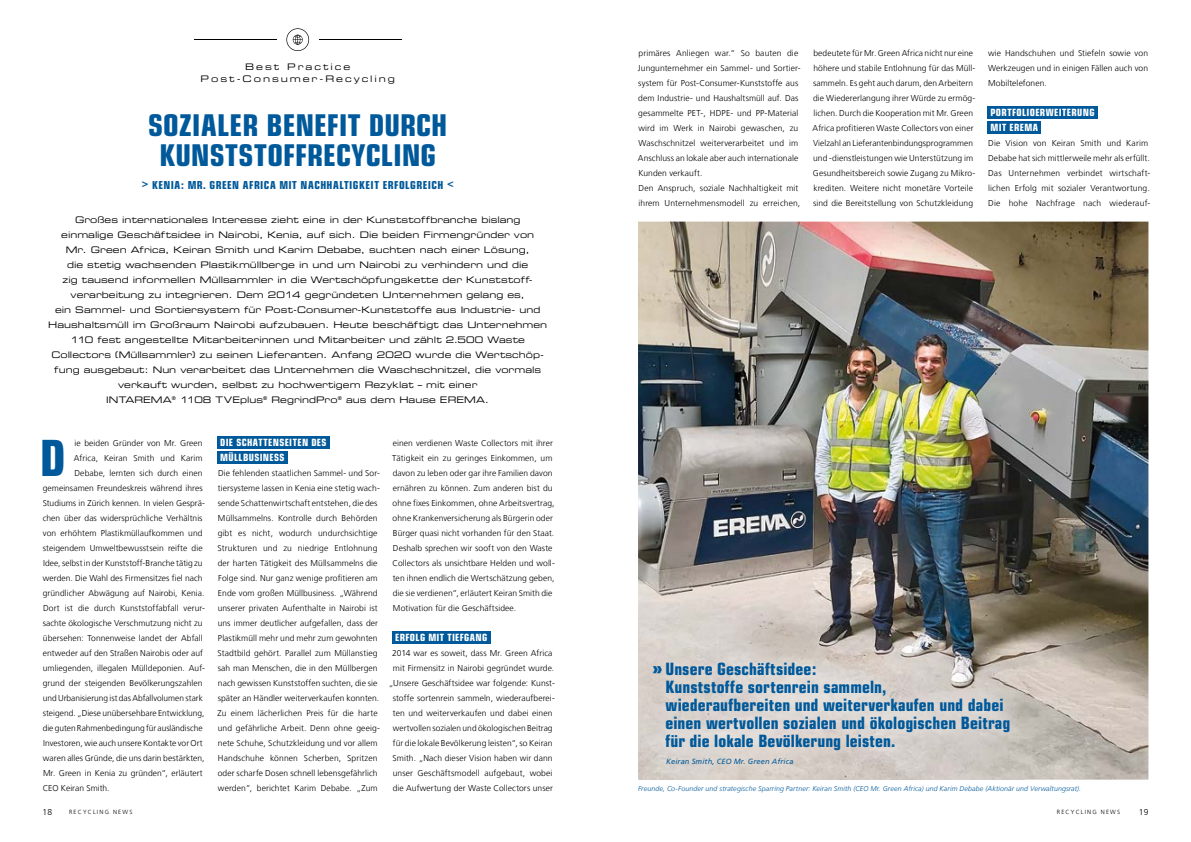
<style>
.page{position:relative;width:1191px;height:842px;background:#fff}
.page>*{position:absolute;margin:0;border:0;box-sizing:border-box;transform-origin:0 0}
.t1{font:700 condensed 49.9px "Eurostile";color:#00599a}
.t2{font:700 condensed 30px/30px "Eurostile";letter-spacing:.005em;color:#00599a;text-align:center}
.t3{font:700 condensed 17px/18px "Eurostile";letter-spacing:.005em;color:#00599a}
.t4{font:700 condensed 11px "Eurostile";letter-spacing:.04em;color:#00599a}
.t5{font:700 condensed 10px/15px "Eurostile";letter-spacing:.035em;color:#fff}
.t6{font:9px/15px "Eurostile Extended Two";letter-spacing:.005em;color:#000;text-align:center}
.t7{font:9px/12px "Eurostile Extended Two";letter-spacing:.22em;color:#000;text-align:center}
.t8{font:300 8.5px/15px "Frutiger LT Com";letter-spacing:.01em;color:#000}
.t9{font:italic 7.5px "Frutiger LT Com";letter-spacing:.02em;color:#00599a}
.t10{font:italic 300 7px "Frutiger LT Com";letter-spacing:.02em;color:#00599a}
.t11{font:300 6px "Frutiger LT Com";letter-spacing:.2em;color:#000}
.s1{font-size:20px}
</style>
<div class="page">
<svg style="left:286px;top:28px;width:23px;height:23px"></svg>
<hr style="left:194px;top:39px;width:82px;height:1px;background:#000">
<hr style="left:319px;top:39px;width:82px;height:1px;background:#000">
<div style="left:217px;top:436px;width:113px;height:12px;background:#00599a"></div>
<div style="left:217px;top:451px;width:71px;height:12px;background:#00599a"></div>
<div style="left:392px;top:631px;width:98px;height:12px;background:#00599a"></div>
<img style="left:638px;top:222px;width:510px;height:558px">
<div style="left:987px;top:106px;width:110px;height:12px;background:#00599a"></div>
<div style="left:987px;top:121px;width:54px;height:12px;background:#00599a"></div>
<img style="left:639px;top:648px;width:385px;height:132px">
<p class="t7" style="left:201px;top:60px;width:196px">Best Practice<br>Post-Consumer-Recycling</p>
<h2 class="t2" style="left:148px;top:110px;width:301px">SOZIALER BENEFIT DURCH<br>KUNSTSTOFFRECYCLING</h2>
<p class="t4" style="left:142px;top:178px;width:313px">&gt; KENIA: MR. GREEN AFRICA MIT NACHHALTIGKEIT ERFOLGREICH &lt;</p>
<p class="t6" style="left:48px;top:212px;width:500px">Großes internationales Interesse zieht eine in der Kunststoffbranche bislang einmalige Geschäftsidee in Nairobi, Kenia, auf sich. Die beiden Firmengründer von<br>Mr. Green Africa, Keiran Smith und Karim Debabe, suchten nach einer Lösung,<br>die stetig wachsenden Plastikmüllberge in und um Nairobi zu verhindern und die<br>zig tausend informellen Müllsammler in die Wertschöpfungskette der Kunststoff&shy;verarbeitung zu integrieren. Dem 2014 gegründeten Unternehmen gelang es,<br>ein Sammel- und Sortiersystem für Post-Consumer-Kunststoffe aus Industrie- und Haushaltsmüll im Großraum Nairobi aufzubauen. Heute beschäftigt das Unternehmen 110 fest angestellte Mitarbeiterinnen und Mitarbeiter und zählt 2.500 Waste Collectors (Müllsammler) zu seinen Lieferanten. Anfang 2020 wurde die Wertschöp&shy;fung ausgebaut: Nun verarbeitet das Unternehmen die Waschschnitzel, die vormals verkauft wurden, selbst zu hochwertigem Rezyklat – mit einer<br>INTAREMA<sup>®</sup> 1108 TVEplus<sup>®</sup> RegrindPro<sup>®</sup> aus dem Hause EREMA.</p>
<h1 class="t1" style="left:40px;top:428px;width:27px">D</h1>
<p class="t8" style="left:74px;top:436px;width:130px">ie beiden Gründer von Mr. Green</p>
<p class="t8" style="left:74px;top:451px;width:130px">Africa, Keiran Smith und Karim</p>
<p class="t8" style="left:74px;top:466px;width:130px">Debabe, lernten sich durch einen</p>
<p class="t8" style="left:43px;top:481px;width:161px">gemeinsamen Freundeskreis während ihres</p>
<p class="t8" style="left:43px;top:496px;width:164px">Studiums in Zürich kennen. In vielen Gesprä-</p>
<p class="t8" style="left:43px;top:511px;width:161px">chen über das widersprüchliche Verhältnis</p>
<p class="t8" style="left:43px;top:526px;width:161px">von erhöhtem Plastikmüllaufkommen und</p>
<p class="t8" style="left:43px;top:541px;width:161px">steigendem Umweltbewusstsein reifte die</p>
<p class="t8" style="left:43px;top:556px;width:161px">Idee, selbst in der Kunststoff-Branche tätig zu</p>
<p class="t8" style="left:43px;top:571px;width:161px">werden. Die Wahl des Firmensitzes fiel nach</p>
<p class="t8" style="left:43px;top:586px;width:163px">gründlicher Abwägung auf Nairobi, Kenia.</p>
<p class="t8" style="left:43px;top:601px;width:163px">Dort ist die durch Kunststoffabfall verur-</p>
<p class="t8" style="left:43px;top:616px;width:161px">sachte ökologische Verschmutzung nicht zu</p>
<p class="t8" style="left:43px;top:631px;width:161px">übersehen: Tonnenweise landet der Abfall</p>
<p class="t8" style="left:43px;top:646px;width:162px">entweder auf den Straßen Nairobis oder auf</p>
<p class="t8" style="left:43px;top:661px;width:164px">umliegenden, illegalen Mülldeponien. Auf-</p>
<p class="t8" style="left:43px;top:676px;width:161px">grund der steigenden Bevölkerungszahlen</p>
<p class="t8" style="left:43px;top:691px;width:162px">und Urbanisierung ist das Abfallvolumen stark</p>
<p class="t8" style="left:43px;top:706px;width:163px">steigend. „Diese unübersehbare Entwicklung,</p>
<p class="t8" style="left:43px;top:721px;width:161px">die guten Rahmenbedingung für ausländische</p>
<p class="t8" style="left:43px;top:736px;width:161px">Investoren, wie auch unsere Kontakte vor Ort</p>
<p class="t8" style="left:43px;top:751px;width:163px">waren alles Gründe, die uns darin bestärkten,</p>
<p class="t8" style="left:43px;top:766px;width:161px">Mr. Green in Kenia zu gründen“, erläutert</p>
<p class="t8" style="left:43px;top:781px;width:68px">CEO Keiran Smith.</p>
<p class="t5" style="left:220px;top:435px;width:108px">DIE SCHATTENSEITEN DES<br>MÜLLBUSINESS</p>
<p class="t8" style="left:217px;top:466px;width:164px">Die fehlenden staatlichen Sammel- und Sor&shy;tiersysteme lassen in Kenia eine stetig wach&shy;sende Schattenwirtschaft entstehen, die des Müllsammelns. Kontrolle durch Behörden gibt es nicht, wodurch undurchsichtige Strukturen und zu niedrige Entlohnung der harten Tätigkeit des Müllsammelns die Folge sind. Nur ganz wenige profitieren am Ende vom großen Müllbusiness. „Während unserer privaten Aufenthalte in Nairobi ist uns immer deutlicher aufgefallen, dass der Plastikmüll mehr und mehr zum gewohnten Stadtbild gehört. Parallel zum Müllanstieg sah man Menschen, die in den Müllbergen nach gewissen Kunststoffen suchten, die sie später an Händler weiterverkaufen konnten.<br>Zu einem lächerlichen Preis für die harte und gefährliche Arbeit. Denn ohne geeig&shy;nete Schuhe, Schutzkleidung und vor allem Handschuhe können Scherben, Spritzen oder scharfe Dosen schnell lebensgefährlich werden“, berichtet Karim Debabe. „Zum</p>
<p class="t8" style="left:392px;top:436px;width:164px">einen verdienen Waste Collectors mit ihrer Tätigkeit ein zu geringes Einkommen, um davon zu leben oder gar ihre Familien davon ernähren zu können. Zum anderen bist du ohne fixes Einkommen, ohne Arbeitsvertrag, ohne Krankenversicherung als Bürgerin oder Bürger quasi nicht vorhanden für den Staat.<br>Deshalb sprechen wir sooft von den Waste Collectors als unsichtbare Helden und woll&shy;ten ihnen endlich die Wertschätzung geben, die sie verdienen“, erläutert Keiran Smith die Motivation für die Geschäftsidee.</p>
<p class="t5" style="left:395px;top:630px;width:94px">ERFOLG MIT TIEFGANG</p>
<p class="t8" style="left:389px;top:646px;width:168px;text-align:center">2014 war es soweit, dass Mr. Green Africa mit Firmensitz in Nairobi gegründet wurde. „Unsere Geschäftsidee war folgende: Kunst&shy;stoffe sortenrein sammeln, wiederaufberei&shy;ten und weiterverkaufen und dabei einen wertvollen sozialen und ökologischen Beitrag für die lokale Bevölkerung leisten“, so Keiran Smith. „Nach dieser Vision haben wir dann unser Geschäftsmodell aufgebaut, wobei die Aufwertung der Waste Collectors unser</p>
<p class="t8" style="left:638px;top:46px;width:164px">primäres Anliegen war.“ So bauten die Jungunternehmer ein Sammel- und Sortier&shy;system für Post-Consumer-Kunststoffe aus dem Industrie- und Haushaltsmüll auf. Das gesammelte PET-, HDPE- und PP-Material wird im Werk in Nairobi gewaschen, zu Waschschnitzel weiterverarbeitet und im Anschluss an lokale aber auch internationale Kunden verkauft.<br>Den Anspruch, soziale Nachhaltigkeit mit ihrem Unternehmensmodell zu erreichen,</p>
<p class="t8" style="left:812px;top:46px;width:164px">bedeutete für Mr. Green Africa nicht nur eine höhere und stabile Entlohnung für das Müll&shy;sammeln. Es geht auch darum, den Arbeitern die Wiedererlangung ihrer Würde zu ermög&shy;lichen. Durch die Kooperation mit Mr. Green Africa profitieren Waste Collectors von einer Vielzahl an Lieferantenbindungsprogrammen und -dienstleistungen wie Unterstützung im Gesundheitsbereich sowie Zugang zu Mikro&shy;krediten. Weitere nicht monetäre Vorteile sind die Bereitstellung von Schutzkleidung</p>
<p class="t8" style="left:988px;top:46px;width:161px;text-align:justify">wie Handschuhen und Stiefeln sowie von Werkzeugen und in einigen Fällen auch von Mobiltelefonen.</p>
<p class="t5" style="left:990px;top:105px;width:106px">PORTFOLIOERWEITERUNG<br>MIT EREMA</p>
<p class="t8" style="left:988px;top:136px;width:164px">Die Vision von Keiran Smith und Karim Debabe hat sich mittlerweile mehr als erfüllt.<br>Das Unternehmen verbindet wirtschaft&shy;lichen Erfolg mit sozialer Verantwortung.<br>Die hohe Nachfrage nach wiederauf-</p>
<h3 class="t3" style="left:665px;top:660px;width:346px;text-indent:-13px"><span class="s1">»</span>Unsere Geschäftsidee:<br>Kunststoffe sortenrein sammeln, wiederaufbereiten und weiterverkaufen und dabei einen wertvollen sozialen und ökologischen Beitrag für die lokale Bevölkerung leisten.</h3>
<p class="t9" style="left:666px;top:757px;width:129px">Keiran Smith, CEO Mr. Green Africa</p>
<p class="t10" style="left:638px;top:785px;width:444px">Freunde, Co-Founder und strategische Sparring Partner: Keiran Smith (CEO Mr. Green Africa) und Karim Debabe (Aktionär und Verwaltungsrat).</p>
<p class="t8" style="left:43px;top:804px;width:11px">18</p>
<p class="t11" style="left:69px;top:808px;width:65px">RECYCLING NEWS</p>
<p class="t11" style="left:1056px;top:808px;width:65px">RECYCLING NEWS</p>
<p class="t8" style="left:1138px;top:804px;width:11px">19</p>
</div>
